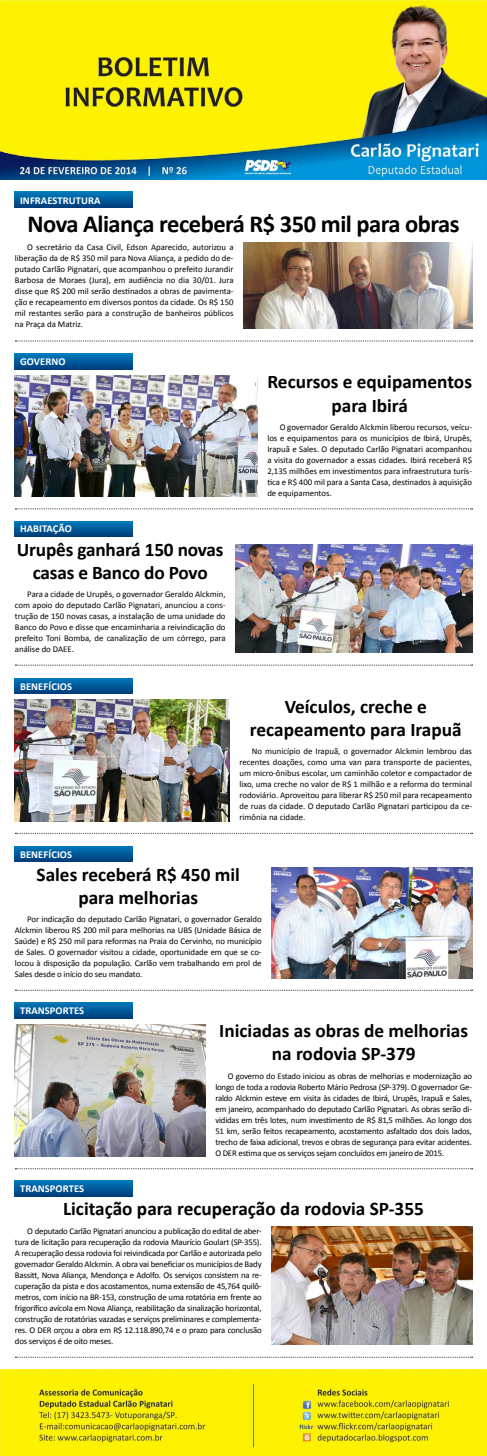
<style>
.page{position:relative;width:487px;height:1456px;background:#fff}
.page>*{position:absolute;margin:0;border:0;box-sizing:border-box;transform-origin:0 0}
.t1{font:700 24.5px "Calibri";letter-spacing:-.02em;color:#000}
.t2{font:700 19.25px/23.1px "Calibri";color:#000;text-align:center}
.t3{font:700 10.5px "Calibri";letter-spacing:.01em;color:#fff}
.t4{font:8.75px/11px "Calibri";letter-spacing:-.01em;color:#000;text-align:justify}
</style>
<div class="page">
<img style="left:15px;top:678px;width:117px;height:15px">
<img style="left:15px;top:1002px;width:117px;height:16px">
<img style="left:15px;top:354px;width:117px;height:15px">
<img style="left:15px;top:521px;width:117px;height:15px">
<img style="left:15px;top:846px;width:117px;height:15px">
<img style="left:15px;top:1180px;width:117px;height:16px">
<img style="left:15px;top:699px;width:214px;height:122px">
<img style="left:15px;top:1024px;width:190px;height:132px">
<img style="left:15px;top:375px;width:242px;height:121px">
<svg style="left:15px;top:508px;width:457px;height:1px"></svg>
<svg style="left:15px;top:664px;width:457px;height:1px"></svg>
<svg style="left:15px;top:833px;width:457px;height:1px"></svg>
<svg style="left:15px;top:989px;width:457px;height:1px"></svg>
<svg style="left:15px;top:1168px;width:457px;height:1px"></svg>
<img style="left:15px;top:192px;width:117px;height:15px">
<img style="left:0;top:0;width:486px;height:179px">
<img style="left:243px;top:242px;width:228px;height:87px">
<img style="left:0;top:1369px;width:486px;height:86px">
<svg style="left:15px;top:1356px;width:457px;height:1px"></svg>
<svg style="left:15px;top:340px;width:457px;height:1px"></svg>
<img style="left:235px;top:544px;width:236px;height:109px">
<img style="left:271px;top:867px;width:200px;height:111px">
<img style="left:271px;top:1226px;width:200px;height:118px">
<p class="t3" style="left:20px;top:193px;width:82px">Infraestrutura</p>
<h1 class="t1" style="left:27px;top:208px;width:433px">Nova Aliança receberá R$ 350 mil para obras</h1>
<p class="t4" style="left:15px;top:242px;width:220px;text-indent:12px">O secretário da Casa Civil, Edson Aparecido, autorizou a liberação da de R$ 350 mil para Nova Aliança, a pedido do de&shy;putado Carlão Pignatari, que acompanhou o prefeito Jurandir Barbosa de Moraes (Jura), em audiência no dia 30/01. Jura disse que R$ 200 mil serão destinados a obras de pavimenta&shy;ção e recapeamento em diversos pontos da cidade. Os R$ 150 mil restantes serão para a construção de banheiros públicos na Praça da Matriz.</p>
<p class="t3" style="left:20px;top:355px;width:47px">Governo</p>
<p class="t3" style="left:20px;top:522px;width:53px">Habitação</p>
<h2 class="t2" style="left:17px;top:537px;width:208px">Urupês ganhará 150 novas casas e Banco do Povo</h2>
<p class="t4" style="left:15px;top:588px;width:212px;text-indent:12px">Para a cidade de Urupês, o governador Geraldo Alckmin, com apoio do deputado Carlão Pignatari, anunciou a cons&shy;trução de 150 novas casas, a instalação de uma unidade do Banco do Povo e disse que encaminharia a reivindicação do prefeito Toni Bomba, de canalização de um córrego, para análise do DAEE.</p>
<p class="t3" style="left:20px;top:679px;width:53px">Benefícios</p>
<h2 class="t2" style="left:267px;top:370px;width:206px">Recursos e equipamentos para Ibirá</h2>
<p class="t4" style="left:267px;top:421px;width:206px;text-indent:12px">O governador Geraldo Alckmin liberou recursos, veícu&shy;los e equipamentos para os municípios de Ibirá, Urupês, Irapuã e Sales. O deputado Carlão Pignatari acompanhou a visita do governador a essas cidades. Ibirá receberá R$ 2,135 milhões em investimentos para infraestrutura turís&shy;tica e R$ 400 mil para a Santa Casa, destinados à aquisição de equipamentos.</p>
<h2 class="t2" style="left:250px;top:694px;width:213px">Veículos, creche e recapeamento para Irapuã</h2>
<p class="t4" style="left:239px;top:746px;width:234px;text-indent:12px">No município de Irapuã, o governador Alckmin lembrou das recentes doações, como uma van para transporte de pacientes, um micro-ônibus escolar, um caminhão coletor e compactador de lixo, uma creche no valor de R$ 1 milhão e a reforma do terminal rodoviário. Aproveitou para liberar R$ 250 mil para recapeamento de ruas da cidade. O deputado Carlão Pignatari participou da ce&shy;rimônia na cidade.</p>
<p class="t3" style="left:20px;top:847px;width:53px">Benefícios</p>
<h2 class="t2" style="left:37px;top:862px;width:205px">Sales receberá R$ 450 mil para melhorias</h2>
<p class="t4" style="left:15px;top:913px;width:248px;text-indent:12px">Por indicação do deputado Carlão Pignatari, o governador Geraldo Alckmin liberou R$ 200 mil para melhorias na UBS (Unidade Básica de Saúde) e R$ 250 mil para reformas na Praia do Cervinho, no município de Sales. O governador visitou a cidade, oportunidade em que se co&shy;locou à disposição da população. Carlão vem trabalhando em prol de Sales desde o início do seu mandato.</p>
<p class="t3" style="left:20px;top:1003px;width:65px">Transportes</p>
<h2 class="t2" style="left:219px;top:1019px;width:250px">Iniciadas as obras de melhorias na rodovia SP-379</h2>
<p class="t4" style="left:215px;top:1070px;width:258px;text-indent:12px">O governo do Estado iniciou as obras de melhorias e modernização ao longo de toda a rodovia Roberto Mário Pedrosa (SP-379). O governador Ge&shy;raldo Alckmin esteve em visita às cidades de Ibirá, Urupês, Irapuã e Sales, em janeiro, acompanhado do deputado Carlão Pignatari. As obras serão di&shy;vididas em três lotes, num investimento de R$ 81,5 milhões. Ao longo dos 51 km, serão feitos recapeamento, acostamento asfaltado dos dois lados, trecho de faixa adicional, trevos e obras de segurança para evitar acidentes.<br>O DER estima que os serviços sejam concluídos em janeiro de 2015.</p>
<p class="t3" style="left:20px;top:1181px;width:65px">Transportes</p>
<h2 class="t2" style="left:63px;top:1197px;width:362px">Licitação para recuperação da rodovia SP-355</h2>
<p class="t4" style="left:15px;top:1225px;width:248px;text-indent:12px">O deputado Carlão Pignatari anunciou a publicação do edital de aber&shy;tura de licitação para recuperação da rodovia Maurício Goulart (SP-355).<br>A recuperação dessa rodovia foi reivindicada por Carlão e autorizada pelo governador Geraldo Alckmin. A obra vai beneficiar os municípios de Bady Bassitt, Nova Aliança, Mendonça e Adolfo. Os serviços consistem na re&shy;cuperação da pista e dos acostamentos, numa extensão de 45,764 quilô&shy;metros, com início na BR-153, construção de uma rotatória em frente ao frigorífico avícola em Nova Aliança, reabilitação da sinalização horizontal, construção de rotatórias vazadas e serviços preliminares e complementa&shy;res. O DER orçou a obra em R$ 12.118.890,74 e o prazo para conclusão dos serviços é de oito meses.</p>
</div>
